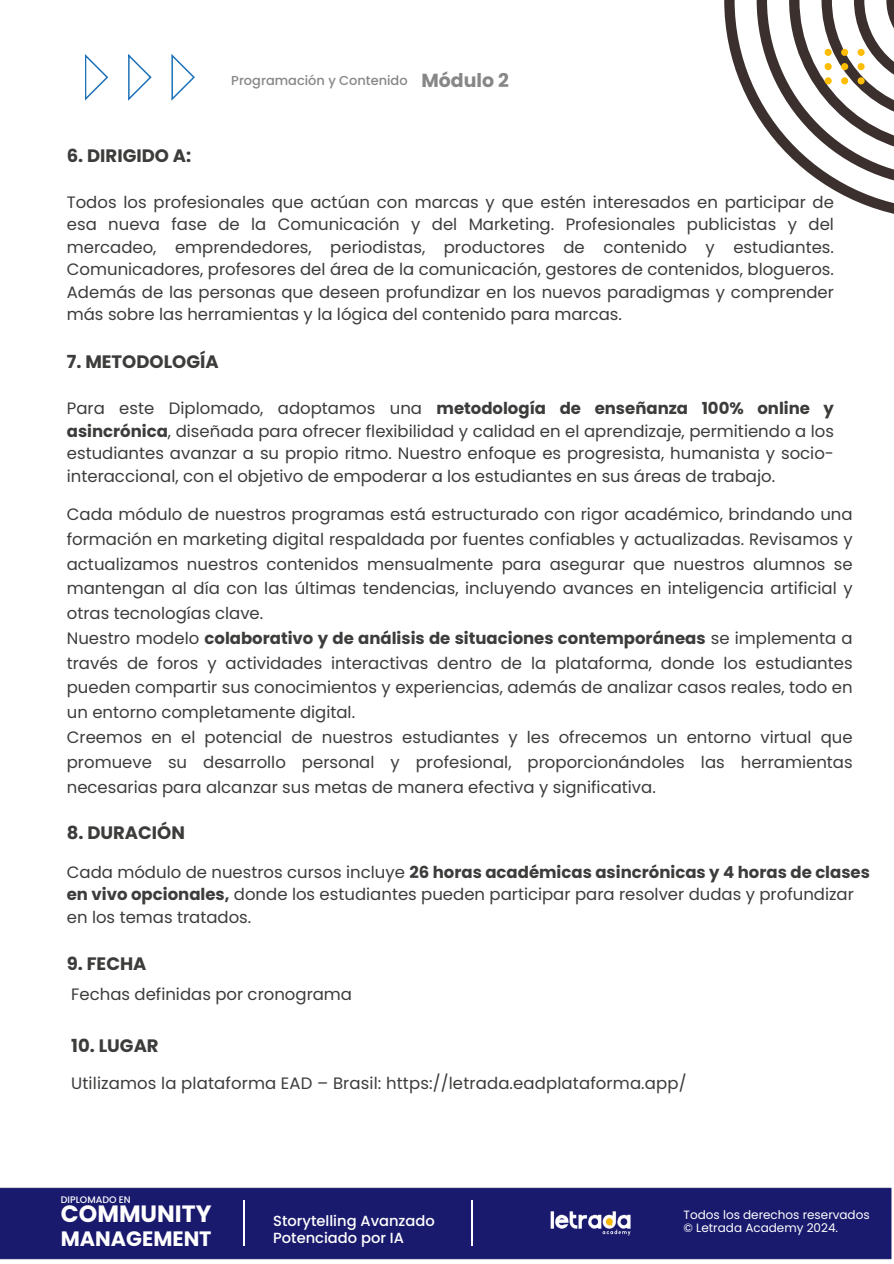
<style>
.page{position:relative;width:894px;height:1264px;background:#fff}
.page>*{position:absolute;margin:0;border:0;box-sizing:border-box;transform-origin:0 0}
.t1{font:700 23.55px "Poppins";color:#fff}
.t2{font:700 20.85px "Poppins";color:#fff}
.t3{font:700 18.9px "Poppins";color:#878787}
.t4{font:700 18px "Poppins";color:#3c3c3b}
.t5{font:16.5px/24.8px "Poppins";color:#3c3c3b;text-align:justify}
.t6{font:500 14.7px/16.8px "Poppins";color:#fff}
.t7{font:500 12.9px "Poppins";color:#878787}
.t8{font:12px/13.5px "Poppins";color:#fff}
.t9{font:500 9.45px "Poppins";color:#fff}
.s1{font-weight:700}
</style>
<div class="page">
<svg style="left:85px;top:54px;width:23px;height:47px"></svg>
<svg style="left:128px;top:54px;width:23px;height:47px"></svg>
<svg style="left:171px;top:54px;width:24px;height:47px"></svg>
<img style="left:0;top:1187px;width:892px;height:73px">
<hr style="left:243px;top:1200px;width:2px;height:46px;background:#fff">
<hr style="left:471px;top:1200px;width:1px;height:46px;background:#fff">
<svg style="left:724px;top:0;width:169px;height:214px"></svg>
<div style="left:824px;top:49px;width:7px;height:7px;background:#febd02;border-radius:50%"></div>
<svg style="left:840px;top:49px;width:8px;height:7px"></svg>
<div style="left:857px;top:49px;width:7px;height:7px;background:#febd02;border-radius:50%"></div>
<div style="left:824px;top:63px;width:7px;height:7px;background:#febd02;border-radius:50%"></div>
<svg style="left:840px;top:63px;width:8px;height:7px"></svg>
<div style="left:857px;top:63px;width:7px;height:7px;background:#febd02;border-radius:50%"></div>
<div style="left:824px;top:77px;width:7px;height:7px;background:#febd02;border-radius:50%"></div>
<svg style="left:840px;top:77px;width:8px;height:7px"></svg>
<div style="left:857px;top:77px;width:7px;height:7px;background:#febd02;border-radius:50%"></div>
<h5 class="t4" style="left:67px;top:143px;width:126px">6. DIRIGIDO A:</h5>
<h1 class="t7" style="left:231px;top:71px;width:178px">Programación y Contenido</h1>
<h3 class="t3" style="left:421px;top:67px;width:89px">Módulo 2</h3>
<h2 class="t5" style="left:67px;top:191px;width:768px;line-height:22.5px">Todos los profesionales que actúan con marcas y que estén interesados en participar de esa nueva fase de la Comunicación y del Marketing. Profesionales publicistas y del mercadeo, emprendedores, periodistas, productores de contenido y estudiantes.<br>Comunicadores, profesores del área de la comunicación, gestores de contenidos, blogueros.<br>Además de las personas que deseen profundizar en los nuevos paradigmas y comprender más sobre las herramientas y la lógica del contenido para marcas.</h2>
<h3 class="t4" style="left:67px;top:349px;width:153px">7. METODOLOGÍA</h3>
<h1 class="t5" style="left:67px;top:397px;width:768px;line-height:22.5px">Para este Diplomado, adoptamos una <span class="s1">metodología de enseñanza 100% online y asincrónica</span>, diseñada para ofrecer flexibilidad y calidad en el aprendizaje, permitiendo a los estudiantes avanzar a su propio ritmo. Nuestro enfoque es progresista, humanista y socio&shy;interaccional, con el objetivo de empoderar a los estudiantes en sus áreas de trabajo.</h1>
<h3 class="t5" style="left:67px;top:502px;width:787px;text-align:left">Cada módulo de nuestros programas está estructurado con rigor académico, brindando una formación en marketing digital respaldada por fuentes confiables y actualizadas. Revisamos y actualizamos nuestros contenidos mensualmente para asegurar que nuestros alumnos se mantengan al día con las últimas tendencias, incluyendo avances en inteligencia artificial y otras tecnologías clave.<br>Nuestro modelo <span class="s1">colaborativo y de análisis de situaciones contemporáneas</span> se implementa a través de foros y actividades interactivas dentro de la plataforma, donde los estudiantes pueden compartir sus conocimientos y experiencias, además de analizar casos reales, todo en un entorno completamente digital.<br>Creemos en el potencial de nuestros estudiantes y les ofrecemos un entorno virtual que promueve su desarrollo personal y profesional, proporcionándoles las herramientas necesarias para alcanzar sus metas de manera efectiva y significativa.</h3>
<p class="t4" style="left:67px;top:820px;width:120px">8. DURACIÓN</p>
<p class="t5" style="left:67px;top:860px;width:804px;line-height:22.5px;text-align:left">Cada módulo de nuestros cursos incluye <span class="s1">26 horas académicas asincrónicas y 4 horas de clases en vivo opcionales,</span> donde los estudiantes pueden participar para resolver dudas y profundizar en los temas tratados.</p>
<p class="t4" style="left:67px;top:951px;width:81px">9. FECHA</p>
<p class="t5" style="left:71px;top:982px;width:282px">Fechas definidas por cronograma</p>
<h6 class="t4" style="left:71px;top:1033px;width:89px">10. LUGAR</h6>
<h4 class="t5" style="left:71px;top:1071px;width:616px">Utilizamos la plataforma EAD – Brasil: https://letrada.eadplataforma.app/</h4>
<h3 class="t9" style="left:61px;top:1192px;width:71px">DIPLOMADO EN</h3>
<h1 class="t1" style="left:61px;top:1197px;width:152px">COMMUNITY</h1>
<h3 class="t2" style="left:61px;top:1223px;width:152px">MANAGEMENT</h3>
<h1 class="t6" style="left:273px;top:1212px;width:163px">Storytelling Avanzado<br>Potenciado por IA</h1>
<h3 class="t8" style="left:683px;top:1207px;width:187px">Todos los derechos reservados © Letrada Academy 2024.</h3>
</div>
